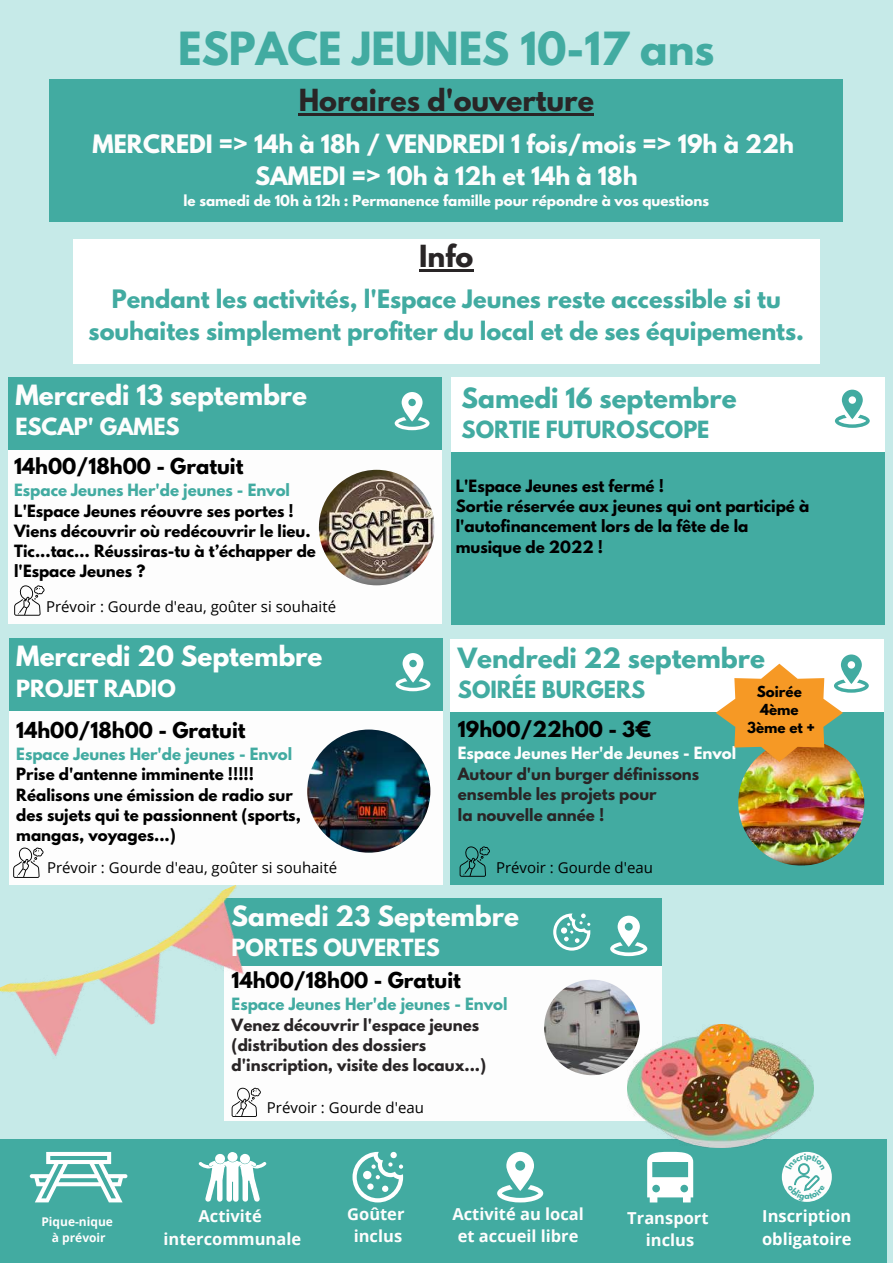
<style>
.page{position:relative;width:893px;height:1264px;background:#fff}
.page>*{position:absolute;margin:0;border:0;box-sizing:border-box;transform-origin:0 0}
.t1{font:700 40.5px "League Spartan";color:#42aba1}
.t2{font:700 27px "League Spartan";color:#292526}
.t3{font:700 24.75px "League Spartan";color:#42aba1}
.t4{font:700 24.75px "League Spartan";color:#fdfdfd}
.t5{font:700 24.75px "League Spartan";color:#fff}
.t6{font:700 22.5px/31.5px "League Spartan";color:#42aba1;text-align:center}
.t7{font:700 22.5px/31.5px "League Spartan";color:#fdfdfd;text-align:center}
.t8{font:700 21px "League Spartan";color:#42aba1}
.t9{font:700 21px "League Spartan";color:#fdfdfd}
.t10{font:700 21px "League Spartan";color:#fff}
.t11{font:700 19.5px "League Spartan";color:#000}
.t12{font:700 18px/24.8px "League Spartan";color:#000}
.t13{font:700 16.5px/22.5px "Open Sans";color:#fdfdfd;text-align:center}
.t14{font:700 16.5px/22.5px "Open Sans";color:#fff}
.t15{font:700 15px/20.2px "League Spartan";color:#000}
.t16{font:700 15px/20.5px "League Spartan";color:#292526}
.t17{font:15px "Open Sans";color:#000}
.t18{font:700 15px "League Spartan";color:#42aba1}
.t19{font:700 15px "League Spartan";color:#fdfdfd}
.t20{font:700 13.5px "League Spartan";color:#fdfdfd}
.t21{font:700 13.5px/18px "League Spartan";color:#000;text-align:center}
.t22{font:700 12px/16px "Open Sans";color:#fdfdfd;text-align:center}
</style>
<div class="page">
<div style="left:0;top:0;width:892px;height:1262px;background:#c6eae8"></div>
<div style="left:73px;top:239px;width:746px;height:125px;background:#fff"></div>
<div style="left:50px;top:79px;width:792px;height:142px;background:#42aba1"></div>
<hr style="left:299px;top:114px;width:295px;height:2px;background:#292526">
<div style="left:0;top:1139px;width:886px;height:123px;background:#42aba1"></div>
<svg style="left:647px;top:1151px;width:46px;height:51px"></svg>
<svg style="left:199px;top:1152px;width:67px;height:50px"></svg>
<svg style="left:352px;top:1151px;width:51px;height:51px"></svg>
<svg style="left:497px;top:1151px;width:46px;height:51px"></svg>
<svg style="left:30px;top:1151px;width:97px;height:51px"></svg>
<div style="left:781px;top:1151px;width:50px;height:50px;background:#fdfdfd;border-radius:50%"></div>
<div style="left:8px;top:445px;width:433px;height:178px;background:#fdfdfd"></div>
<div style="left:8px;top:377px;width:433px;height:72px;background:#42aba1"></div>
<img style="left:319px;top:470px;width:115px;height:115px;border-radius:50%">
<svg style="left:394px;top:392px;width:35px;height:38px"></svg>
<svg style="left:14px;top:585px;width:31px;height:31px"></svg>
<div style="left:451px;top:449px;width:433px;height:175px;background:#42aba1"></div>
<div style="left:451px;top:377px;width:433px;height:74px;background:#fff"></div>
<svg style="left:834px;top:389px;width:35px;height:39px"></svg>
<div style="left:9px;top:706px;width:433px;height:178px;background:#fdfdfd"></div>
<div style="left:9px;top:638px;width:433px;height:72px;background:#42aba1"></div>
<svg style="left:395px;top:653px;width:35px;height:38px"></svg>
<img style="left:307px;top:729px;width:123px;height:123px;border-radius:50%">
<svg style="left:13px;top:847px;width:31px;height:30px"></svg>
<div style="left:450px;top:707px;width:433px;height:177px;background:#42aba1"></div>
<div style="left:450px;top:639px;width:433px;height:73px;background:#fff"></div>
<img style="left:738px;top:739px;width:126px;height:126px;border-radius:50%">
<div style="left:225px;top:966px;width:437px;height:154px;background:#fdfdfd"></div>
<div style="left:225px;top:898px;width:437px;height:68px;background:#42aba1"></div>
<svg style="left:610px;top:915px;width:37px;height:41px"></svg>
<img style="left:544px;top:979px;width:95px;height:96px;border-radius:50%">
<svg style="left:232px;top:1087px;width:29px;height:29px"></svg>
<svg style="left:553px;top:913px;width:37px;height:37px"></svg>
<svg style="left:459px;top:846px;width:31px;height:30px"></svg>
<img style="left:627px;top:1024px;width:186px;height:123px">
<img style="left:0;top:884px;width:273px;height:191px">
<hr style="left:419px;top:269px;width:54px;height:2px;background:#292526">
<svg style="left:716px;top:654px;width:152px;height:108px"></svg>
<svg style="left:785px;top:1152px;width:40px;height:49px"></svg>
<h1 class="t1" style="left:178px;top:28px;width:537px">ESPACE JEUNES 10-17 ans</h1>
<h2 class="t2" style="left:299px;top:87px;width:297px">Horaires d'ouverture</h2>
<h3 class="t7" style="left:93px;top:131px;width:702px">MERCREDI =&gt; 14h à 18h / VENDREDI 1 fois/mois =&gt; 19h à 22h<br>SAMEDI =&gt; 10h à 12h et 14h à 18h</h3>
<p class="t20" style="left:183px;top:194px;width:527px">le samedi de 10h à 12h : Permanence famille pour répondre à vos questions</p>
<h2 class="t2" style="left:419px;top:242px;width:56px">Info</h2>
<h3 class="t6" style="left:89px;top:286px;width:716px">Pendant les activités, l'Espace Jeunes reste accessible si tu souhaites simplement profiter du local et de ses équipements.</h3>
<h3 class="t4" style="left:15px;top:383px;width:293px">Mercredi 13 septembre</h3>
<h3 class="t9" style="left:15px;top:416px;width:166px">ESCAP' GAMES</h3>
<h3 class="t11" style="left:14px;top:456px;width:231px">14h00/18h00 - Gratuit</h3>
<p class="t18" style="left:14px;top:483px;width:277px">Espace Jeunes Her'de jeunes - Envol</p>
<p class="t15" style="left:14px;top:502px;width:303px">L'Espace Jeunes réouvre ses portes !<br>Viens découvrir où redécouvrir le lieu.<br>Tic...tac… Réussiras-tu à t’échapper de l'Espace Jeunes ?</p>
<p class="t17" style="left:46px;top:596px;width:291px">Prévoir : Gourde d'eau, goûter si souhaité</p>
<h3 class="t5" style="left:16px;top:644px;width:308px">Mercredi 20 Septembre</h3>
<h3 class="t10" style="left:16px;top:677px;width:161px">PROJET RADIO</h3>
<h3 class="t11" style="left:16px;top:720px;width:231px">14h00/18h00 - Gratuit</h3>
<p class="t18" style="left:16px;top:746px;width:277px">Espace Jeunes Her'de jeunes - Envol</p>
<p class="t15" style="left:16px;top:766px;width:286px">Prise d'antenne imminente !!!!!<br>Réalisons une émission de radio sur des sujets qui te passionnent (sports, mangas, voyages...)</p>
<p class="t17" style="left:47px;top:857px;width:291px">Prévoir : Gourde d'eau, goûter si souhaité</p>
<h3 class="t3" style="left:461px;top:385px;width:277px">Samedi 16 septembre</h3>
<h3 class="t8" style="left:461px;top:419px;width:249px">SORTIE FUTUROSCOPE</h3>
<p class="t15" style="left:455px;top:477px;width:355px">L'Espace Jeunes est fermé !<br>Sortie réservée aux jeunes qui ont participé à l'autofinancement lors de la fête de la musique de 2022 !</p>
<h3 class="t3" style="left:458px;top:645px;width:308px">Vendredi 22 septembre</h3>
<h3 class="t8" style="left:458px;top:679px;width:189px">SOIRÉE BURGERS</h3>
<p class="t12" style="left:762px;top:672px;width:53px;rotate:14deg">4ème<br>3ème</p>
<p class="t21" style="left:747px;top:684px;width:69px">Soirée<br>4ème<br>3ème et +</p>
<h3 class="t11" style="left:458px;top:719px;width:195px">19h00/22h00 - 3€</h3>
<p class="t19" style="left:458px;top:745px;width:280px">Espace Jeunes Her'de Jeunes - Envol</p>
<p class="t16" style="left:458px;top:765px;width:243px">Autour d'un burger définissons ensemble les projets pour<br>la nouvelle année !</p>
<p class="t17" style="left:496px;top:857px;width:158px">Prévoir : Gourde d'eau</p>
<h3 class="t4" style="left:232px;top:903px;width:289px">Samedi 23 Septembre</h3>
<h3 class="t9" style="left:232px;top:937px;width:210px">PORTES OUVERTES</h3>
<h3 class="t11" style="left:232px;top:970px;width:231px">14h00/18h00 - Gratuit</h3>
<p class="t18" style="left:232px;top:996px;width:277px">Espace Jeunes Her'de jeunes - Envol</p>
<p class="t16" style="left:232px;top:1016px;width:256px">Venez découvrir l'espace jeunes (distribution des dossiers d'inscription, visite des locaux...)</p>
<p class="t17" style="left:267px;top:1097px;width:158px">Prévoir : Gourde d'eau</p>
<p class="t13" style="left:163px;top:1204px;width:139px">Activité intercommunale</p>
<p class="t13" style="left:347px;top:1202px;width:59px">Goûter inclus</p>
<p class="t13" style="left:452px;top:1202px;width:133px">Activité au local et accueil libre</p>
<p class="t22" style="left:41px;top:1212px;width:73px">Pique-nique à prévoir</p>
<p class="t14" style="left:762px;top:1204px;width:91px">Inscription obligatoire</p>
<p class="t13" style="left:627px;top:1206px;width:83px">Transport inclus</p>
</div>
